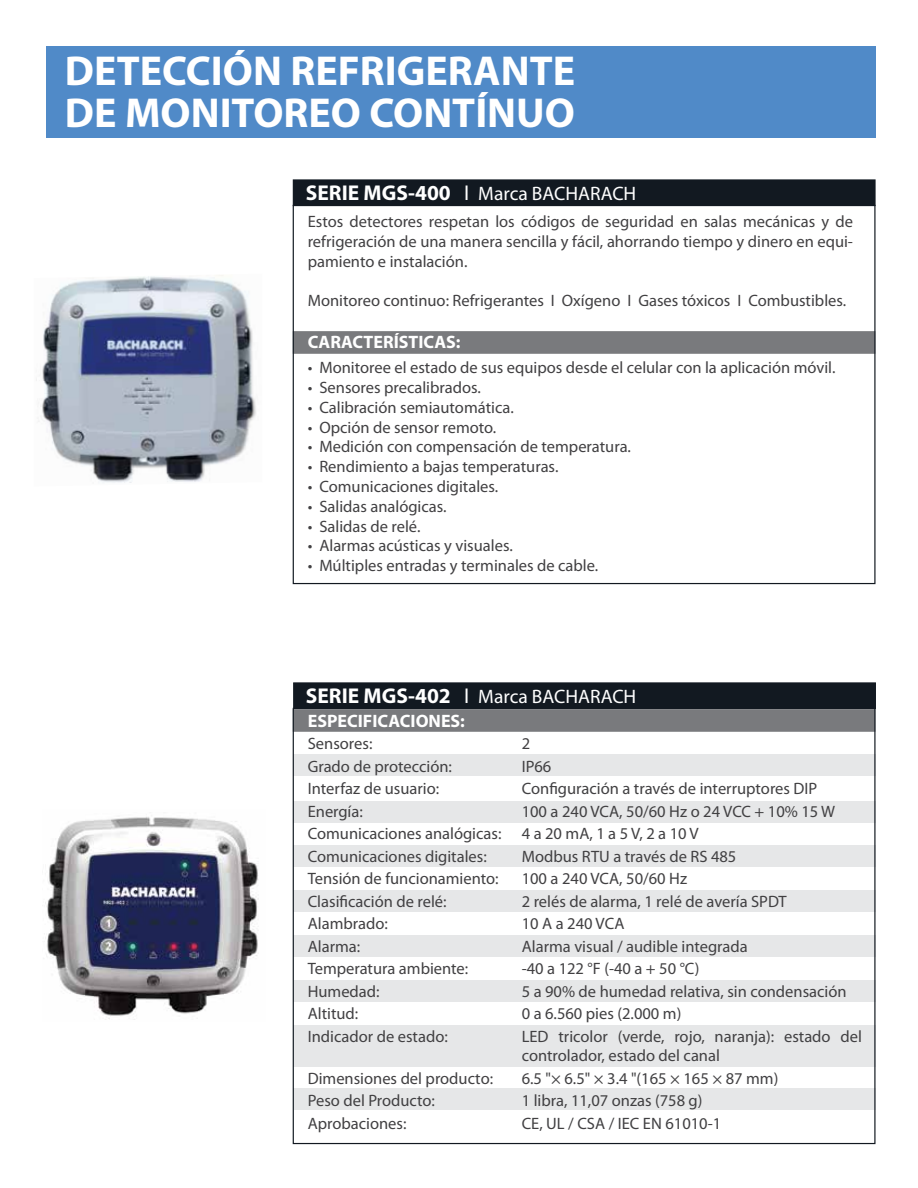
<style>
.page{position:relative;width:918px;height:1188px;background:#fff}
.page>*{position:absolute;margin:0;border:0;box-sizing:border-box;transform-origin:0 0}
.t1{font:700 42px/42px "Myriad Pro";color:#fff}
.t2{font:19.5px "Myriad Pro";color:#fff}
.t3{font:700 18px "Myriad Pro";color:#fff}
.t4{font:16.5px/22.5px "Myriad Pro";color:#414042}
.s1{font-weight:700;font-size:21.45px}
.s2{font-size:21.45px}
</style>
<div class="page">
<div style="left:46px;top:46px;width:829px;height:92px;background:#508ac8"></div>
<div style="left:293px;top:682px;width:583px;height:27px;background:#121921;border:1px solid #121921"></div>
<div style="left:293px;top:709px;width:582px;height:23px;background:#797a7d;border:1px solid #797a7d"></div>
<div style="left:293px;top:755px;width:582px;height:21px;background:#e6e7e8"></div>
<div style="left:293px;top:802px;width:582px;height:21px;background:#e6e7e8"></div>
<div style="left:293px;top:846px;width:582px;height:21px;background:#e6e7e8"></div>
<div style="left:293px;top:891px;width:582px;height:21px;background:#e6e7e8"></div>
<div style="left:293px;top:936px;width:582px;height:21px;background:#e6e7e8"></div>
<div style="left:293px;top:981px;width:582px;height:21px;background:#e6e7e8"></div>
<div style="left:293px;top:1089px;width:582px;height:21px;background:#e6e7e8"></div>
<div style="left:293px;top:1025px;width:582px;height:41px;background:#e6e7e8"></div>
<div style="left:293px;top:179px;width:583px;height:27px;background:#121921;border:1px solid #121921"></div>
<div style="left:293px;top:331px;width:582px;height:23px;background:#797a7d;border:1px solid #797a7d"></div>
<img style="left:36px;top:275px;width:220px;height:208px">
<img style="left:45px;top:817px;width:214px;height:203px">
<h1 class="t1" style="left:65px;top:51px;width:512px">DETECCIÓN REFRIGERANTE<br>DE MONITOREO CONTÍNUO</h1>
<p class="t2" style="left:306px;top:183px;width:332px"><span class="s1">SERIE MGS-400</span> <span class="s2">I</span> Marca BACHARACH</p>
<p class="t4" style="left:308px;top:212px;width:547px;line-height:19.8px;text-align:justify">Estos detectores respetan los códigos de seguridad en salas mecánicas y de refrigeración de una manera sencilla y fácil, ahorrando tiempo y dinero en equi&shy;pamiento e instalación.</p>
<p class="t4" style="left:308px;top:290px;width:540px">Monitoreo continuo: Refrigerantes I Oxígeno I Gases tóxicos I Combustibles.</p>
<p class="t3" style="left:308px;top:332px;width:154px">CARACTERÍSTICAS:</p>
<p class="t4" style="left:308px;top:357px;width:529px">• Monitoree el estado de sus equipos desde el celular con la aplicación móvil.</p>
<p class="t4" style="left:308px;top:377px;width:175px">• Sensores precalibrados.</p>
<p class="t4" style="left:308px;top:396px;width:208px">• Calibración semiautomática.</p>
<p class="t4" style="left:308px;top:416px;width:190px">• Opción de sensor remoto.</p>
<p class="t4" style="left:308px;top:436px;width:325px">• Medición con compensación de temperatura.</p>
<p class="t4" style="left:308px;top:456px;width:252px">• Rendimiento a bajas temperaturas.</p>
<p class="t4" style="left:308px;top:476px;width:192px">• Comunicaciones digitales.</p>
<p class="t4" style="left:308px;top:495px;width:140px">• Salidas analógicas.</p>
<p class="t4" style="left:308px;top:515px;width:114px">• Salidas de relé.</p>
<p class="t4" style="left:308px;top:535px;width:207px">• Alarmas acústicas y visuales.</p>
<p class="t4" style="left:308px;top:555px;width:292px">• Múltiples entradas y terminales de cable.</p>
<p class="t2" style="left:306px;top:686px;width:332px"><span class="s1">SERIE MGS-402</span> <span class="s2">I</span> Marca BACHARACH</p>
<p class="t3" style="left:308px;top:711px;width:159px">ESPECIFICACIONES:</p>
<p class="t4" style="left:308px;top:733px;width:195px">Sensores:<br>Grado de protección:<br>Interfaz de usuario:<br>Energía:<br>Comunicaciones analógicas:<br>Comunicaciones digitales:<br>Tensión de funcionamiento:<br>Clasificación de relé:<br>Alambrado:<br>Alarma:<br>Temperatura ambiente:<br>Humedad:<br>Altitud:<br>Indicador de estado:</p>
<p class="t4" style="left:308px;top:1067px;width:187px">Dimensiones del producto:<br>Peso del Producto:<br>Aprobaciones:</p>
<p class="t4" style="left:522px;top:733px;width:342px">2<br>IP66<br>Configuración a través de interruptores DIP<br>100 a 240 VCA, 50/60 Hz o 24 VCC + 10% 15 W<br>4 a 20 mA, 1 a 5 V, 2 a 10 V<br>Modbus RTU a través de RS 485<br>100 a 240 VCA, 50/60 Hz<br>2 relés de alarma, 1 relé de avería SPDT<br>10 A a 240 VCA<br>Alarma visual / audible integrada<br>-40 a 122 °F (-40 a + 50 °C)<br>5 a 90% de humedad relativa, sin condensación<br>0 a 6.560 pies (2.000 m)<br>LED tricolor (verde, rojo, naranja): estado del</p>
<p class="t4" style="left:522px;top:1045px;width:258px">controlador, estado del canal<br>6.5 "× 6.5" × 3.4 "(165 × 165 × 87 mm)<br>1 libra, 11,07 onzas (758 g)<br>CE, UL / CSA / IEC EN 61010-1</p>
</div>
